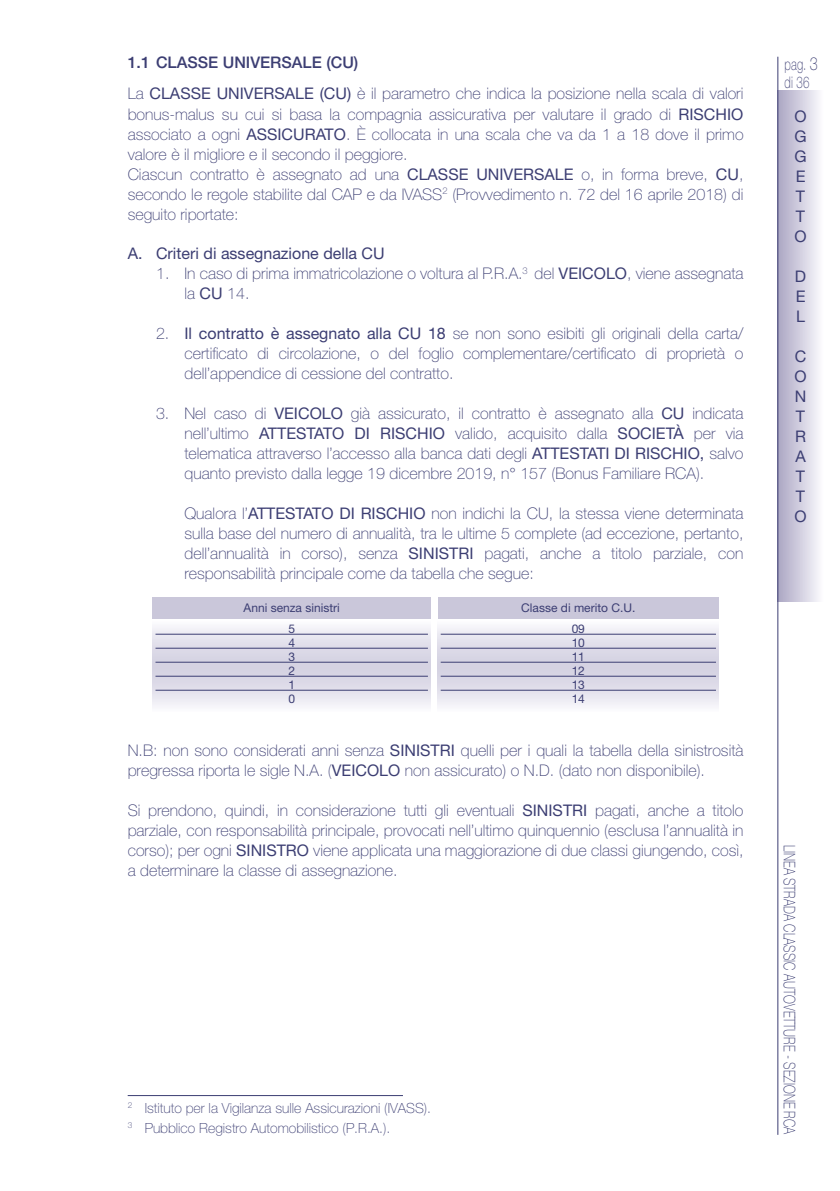
<style>
.page{position:relative;width:840px;height:1191px;background:#fff}
.page>*{position:absolute;margin:0;border:0;box-sizing:border-box;transform-origin:0 0}
.t1{font:100 16.2px/18px "Helvetica Neue LT Std";letter-spacing:.01em;color:#3c3e73;scale:.71 1}
.t2{font:100 16px/20px "Helvetica Neue LT Std";color:#3c3e73}
.t3{font:16px/20px "Helvetica Neue LT Std";color:#3c3e73;text-align:justify}
.t4{font:100 16px "Helvetica Neue LT Std";color:#3c3e73;scale:.74 1}
.t5{font:100 14px/20px "Helvetica Neue LT Std";color:#3c3e73}
.t6{font:12px/14px "Helvetica Neue LT Std";color:#3c3e73;text-align:justify}
.s1{font-weight:500}
.s2{font-weight:400}
.s3{font-size:18px}
</style>
<div class="page">
<svg style="left:152px;top:618px;width:278px;height:88px"></svg>
<svg style="left:437px;top:618px;width:281px;height:88px"></svg>
<div style="left:153px;top:597px;width:277px;height:21px;background:#cac7da"></div>
<div style="left:437px;top:597px;width:281px;height:21px;background:#cac7da"></div>
<hr style="left:155px;top:634px;width:272px;height:1px;background:#3c3e73">
<hr style="left:155px;top:648px;width:272px;height:1px;background:#3c3e73">
<hr style="left:155px;top:662px;width:272px;height:1px;background:#3c3e73">
<hr style="left:155px;top:676px;width:272px;height:1px;background:#3c3e73">
<hr style="left:155px;top:690px;width:272px;height:1px;background:#3c3e73">
<hr style="left:440px;top:634px;width:275px;height:1px;background:#3c3e73">
<hr style="left:440px;top:648px;width:275px;height:1px;background:#3c3e73">
<hr style="left:440px;top:662px;width:275px;height:1px;background:#3c3e73">
<hr style="left:440px;top:676px;width:275px;height:1px;background:#3c3e73">
<hr style="left:440px;top:690px;width:275px;height:1px;background:#3c3e73">
<div style="left:777px;top:91px;width:46px;height:510px;background:linear-gradient(to right,#a9a5c2,#faf9fd)"></div>
<hr style="left:777px;top:57px;width:1px;height:1077px;background:#3c3e73">
<hr style="left:128px;top:1095px;width:275px;height:1px;background:#3c3e73">
<p class="t2" style="left:128px;top:47px;width:617px;line-height:31.4px"><span class="s1">1.1 CLASSE UNIVERSALE (CU)<br></span>La <span class="s2">CLASSE UNIVERSALE (CU)</span> è il parametro che indica la posizione nella scala di valori</p>
<p class="t2" style="left:128px;top:104px;width:617px">bonus-malus su cui si basa la compagnia assicurativa per valutare il grado di <span class="s2">RISCHIO </span>associato a ogni <span class="s2">ASSICURATO</span>. È collocata in una scala che va da 1 a 18 dove il primo valore è il migliore e il secondo il peggiore.<br>Ciascun contratto è assegnato ad una <span class="s2">CLASSE UNIVERSALE</span> o, in forma breve, <span class="s2">CU</span>, secondo le regole stabilite dal CAP e da IVASS<sup>2</sup> (Provvedimento n. 72 del 16 aprile 2018) di seguito riportate:</p>
<p class="t3" style="left:128px;top:243px;width:258px">A. Criteri di assegnazione della CU</p>
<p class="t2" style="left:184px;top:264px;width:560px;text-indent:-28px">1. In caso di prima immatricolazione o voltura al P.R.A.<sup>3</sup> del <span class="s2">VEICOLO</span>, viene assegnata la <span class="s2">CU</span> 14.</p>
<p class="t2" style="left:184px;top:323px;width:560px;text-align:justify;text-indent:-28px">2. <span class="s2">Il contratto è assegnato alla CU 18</span> se non sono esibiti gli originali della carta/ certificato di circolazione, o del foglio complementare/certificato di proprietà o dell’appendice di cessione del contratto.</p>
<p class="t2" style="left:184px;top:403px;width:560px;text-align:justify;text-indent:-28px">3. Nel caso di <span class="s2">VEICOLO</span> già assicurato, il contratto è assegnato alla <span class="s2">CU</span> indicata nell’ultimo <span class="s2">ATTESTATO DI RISCHIO</span> valido, acquisito dalla <span class="s2">SOCIETÀ</span> per via telematica attraverso l’accesso alla banca dati degli <span class="s2">ATTESTATI DI RISCHIO,</span> salvo quanto previsto dalla legge 19 dicembre 2019, n° 157 (Bonus Familiare RCA).</p>
<p class="t2" style="left:184px;top:503px;width:560px;text-align:justify">Qualora l’<span class="s2">ATTESTATO DI RISCHIO</span> non indichi la CU, la stessa viene determinata sulla base del numero di annualità, tra le ultime 5 complete (ad eccezione, pertanto, dell’annualità in corso), senza <span class="s2">SINISTRI</span> pagati, anche a titolo parziale, con responsabilità principale come da tabella che segue:</p>
<p class="t6" style="left:243px;top:600px;width:98px">Anni senza sinistri</p>
<p class="t6" style="left:521px;top:600px;width:116px">Classe di merito C.U.</p>
<p class="t6" style="left:288px;top:621px;width:8px">5<br>4<br>3<br>2<br>1<br>0</p>
<p class="t6" style="left:571px;top:621px;width:15px">09<br>10<br>11<br>12<br>13<br>14</p>
<p class="t2" style="left:128px;top:740px;width:617px">N.B: non sono considerati anni senza <span class="s2">SINISTRI</span> quelli per i quali la tabella della sinistrosità pregressa riporta le sigle N.A. (<span class="s2">VEICOLO</span> non assicurato) o N.D. (dato non disponibile).</p>
<p class="t2" style="left:128px;top:800px;width:617px;text-align:justify">Si prendono, quindi, in considerazione tutti gli eventuali <span class="s2">SINISTRI</span> pagati, anche a titolo parziale, con responsabilità principale, provocati nell’ultimo quinquennio (esclusa l’annualità in corso); per ogni <span class="s2">SINISTRO</span> viene applicata una maggiorazione di due classi giungendo, così, a determinare la classe di assegnazione.</p>
<p class="t5" style="left:128px;top:1098px;width:305px"><sup>2</sup> Istituto per la Vigilanza sulle Assicurazioni (IVASS).<br><sup>3</sup> Pubblico Registro Automobilistico (P.R.A.).</p>
<p class="t1" style="left:784px;top:56px;width:48px">pag. <span class="s3">3 </span>di 36</p>
<p class="t3" style="left:794px;top:106px;width:14px">O G G E T T O</p>
<p class="t3" style="left:794px;top:266px;width:13px">D E L</p>
<p class="t3" style="left:794px;top:346px;width:14px">C O N T R A T T O</p>
<p class="t4" style="left:798px;top:845px;width:393px;rotate:90deg">LINEA STRADA CLASSIC AUTOVETTURE - SEZIONE RCA</p>
</div>
